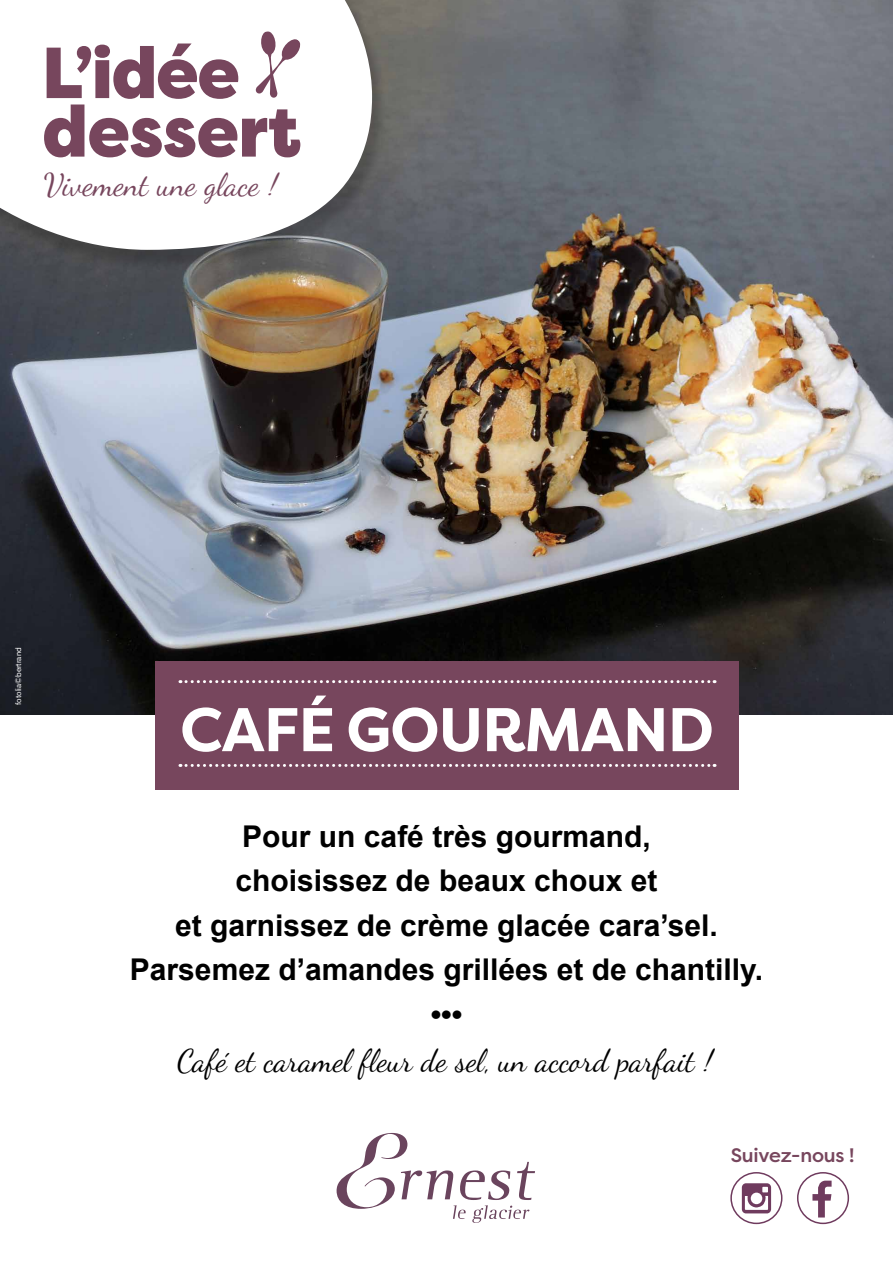
<style>
.page{position:relative;width:893px;height:1263px;background:#fff}
.page>*{position:absolute;margin:0;border:0;box-sizing:border-box;transform-origin:0 0}
.t1{font:900 72px/58.5px "Filson Pro";color:#77465d;scale:.93 1}
.t2{font:700 61.5px "Filson Pro";letter-spacing:-.02em;color:#fff}
.t3{font:31.5px "Dancing Script OT";color:#000}
.t4{font:31.5px "Dancing Script OT";color:#77465d}
.t5{font:700 30px/44.5px "Arial";color:#000;text-align:center}
.t6{font:500 19.5px "Filson Pro";letter-spacing:-.01em;color:#77465d}
.t7{font:8.25px "Akzidenz Grotesk BE";color:#fff}
</style>
<div class="page">
<img style="left:0;top:0;width:893px;height:714px">
<svg style="left:337px;top:1133px;width:198px;height:90px"></svg>
<div style="left:0;top:0;width:388px;height:271px;background:#000;opacity:.2"></div>
<svg style="left:0;top:0;width:372px;height:250px"></svg>
<div style="left:155px;top:661px;width:584px;height:129px;background:#77465d"></div>
<svg style="left:180px;top:680px;width:535px;height:3px"></svg>
<svg style="left:180px;top:764px;width:535px;height:3px"></svg>
<svg style="left:253px;top:31px;width:53px;height:69px"></svg>
<div style="left:797px;top:1172px;width:52px;height:52px;border:1px solid #6f3b5e;border-radius:50%"></div>
<svg style="left:812px;top:1180px;width:20px;height:37px"></svg>
<div style="left:730px;top:1172px;width:52px;height:52px;border:1px solid #6f3b5e;border-radius:50%"></div>
<svg style="left:742px;top:1183px;width:29px;height:30px"></svg>
<h1 class="t1" style="left:43px;top:45px;width:279px">L’idée dessert</h1>
<p class="t4" style="left:45px;top:166px;width:237px">Vivement une glace !</p>
<p class="t7" style="left:13px;top:705px;width:59px;rotate:-90deg">fotolia©bertrand</p>
<h2 class="t2" style="left:180px;top:691px;width:536px">CAFÉ GOURMAND</h2>
<p class="t5" style="left:130px;top:815px;width:635px">Pour un café très gourmand,<br>choisissez de beaux choux et<br>et garnissez de crème glacée cara’sel.<br>Parsemez d’amandes grillées et de chantilly.</p>
<p class="t5" style="left:431px;top:993px;width:33px">•••</p>
<p class="t3" style="left:178px;top:1042px;width:539px">Café et caramel fleur de sel, un accord parfait !</p>
<p class="t6" style="left:731px;top:1142px;width:125px">Suivez-nous !</p>
</div>
